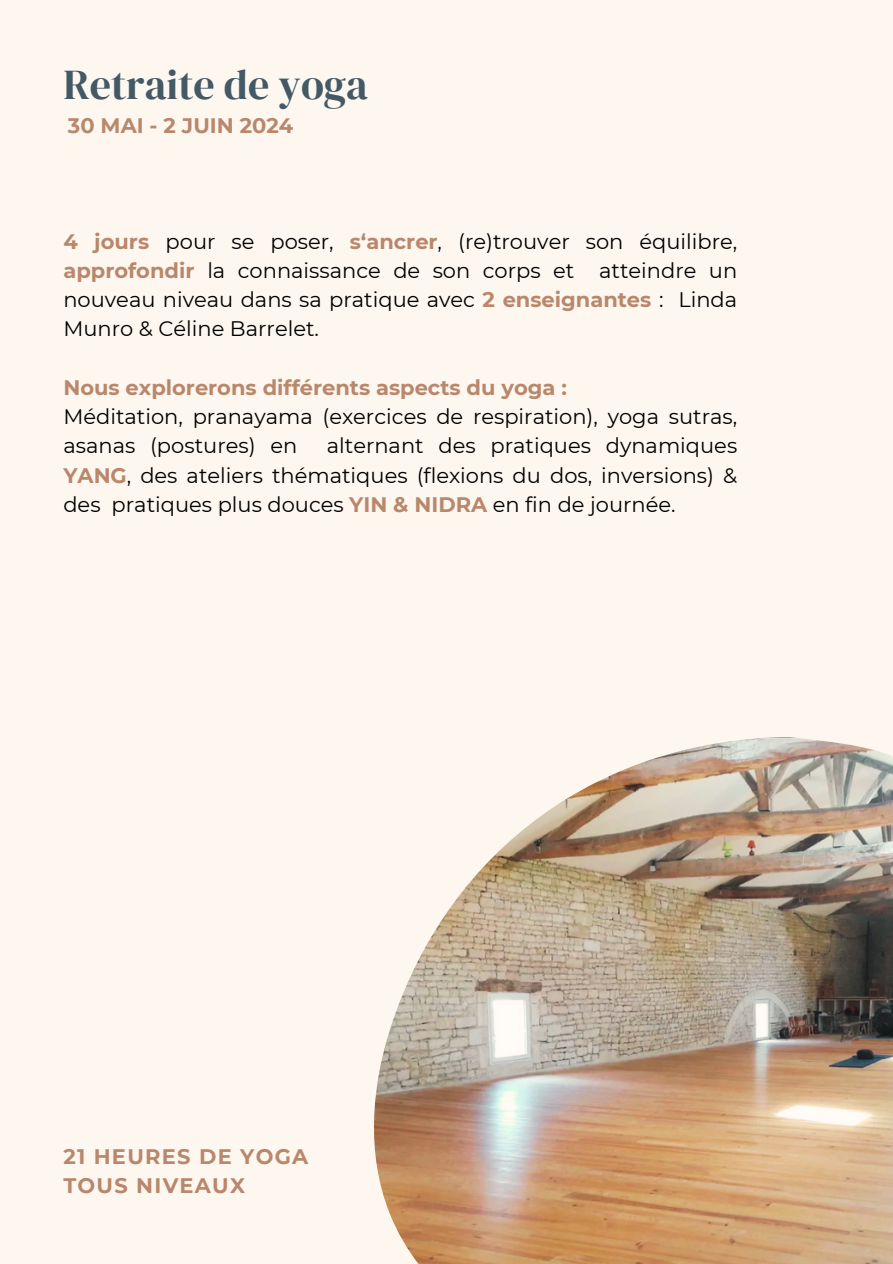
<style>
.page{position:relative;width:893px;height:1264px;background:#fff}
.page>*{position:absolute;margin:0;border:0;box-sizing:border-box;transform-origin:0 0}
.t1{font:42px "DM Serif Display";color:#435966}
.t2{font:21px/29.2px "Montserrat";color:#000;text-align:justify}
.t3{font:700 21px "Montserrat";color:#b9876b}
.t4{font:700 21px "Montserrat";letter-spacing:.06em;color:#b9876b}
.s1{font-weight:700;color:#b9876b}
</style>
<div class="page">
<div style="left:0;top:0;width:892px;height:1263px;background:#fdf7f0"></div>
<img style="left:374px;top:737px;width:518px;height:526px">
<p class="t1" style="left:63px;top:55px;width:306px">Retraite de yoga</p>
<p class="t3" style="left:68px;top:112px;width:227px">30 MAI - 2 JUIN 2024</p>
<p class="t2" style="left:63px;top:226px;width:675px"><span class="s1">4 jours</span> pour se poser, <span class="s1">s‘ancrer</span>, (re)trouver son équilibre, <span class="s1">approfondir</span> la connaissance de son corps et atteindre un nouveau niveau dans sa pratique avec <span class="s1">2 enseignantes</span> : Linda Munro &amp; Céline Barrelet.</p>
<p class="t3" style="left:63px;top:374px;width:505px">Nous explorerons différents aspects du yoga :</p>
<p class="t2" style="left:63px;top:402px;width:675px">Méditation, pranayama (exercices de respiration), yoga sutras, asanas (postures) en</p>
<p class="t2" style="left:63px;top:431px;width:675px;text-indent:263px">alternant des pratiques dynamiques <span class="s1">YANG</span>, des ateliers thématiques (flexions du dos, inversions) &amp; des pratiques plus douces <span class="s1">YIN &amp; NIDRA</span> en fin de journée.</p>
<p class="t4" style="left:63px;top:1143px;width:246px">21 HEURES DE YOGA</p>
<p class="t4" style="left:63px;top:1172px;width:183px">TOUS NIVEAUX</p>
</div>
